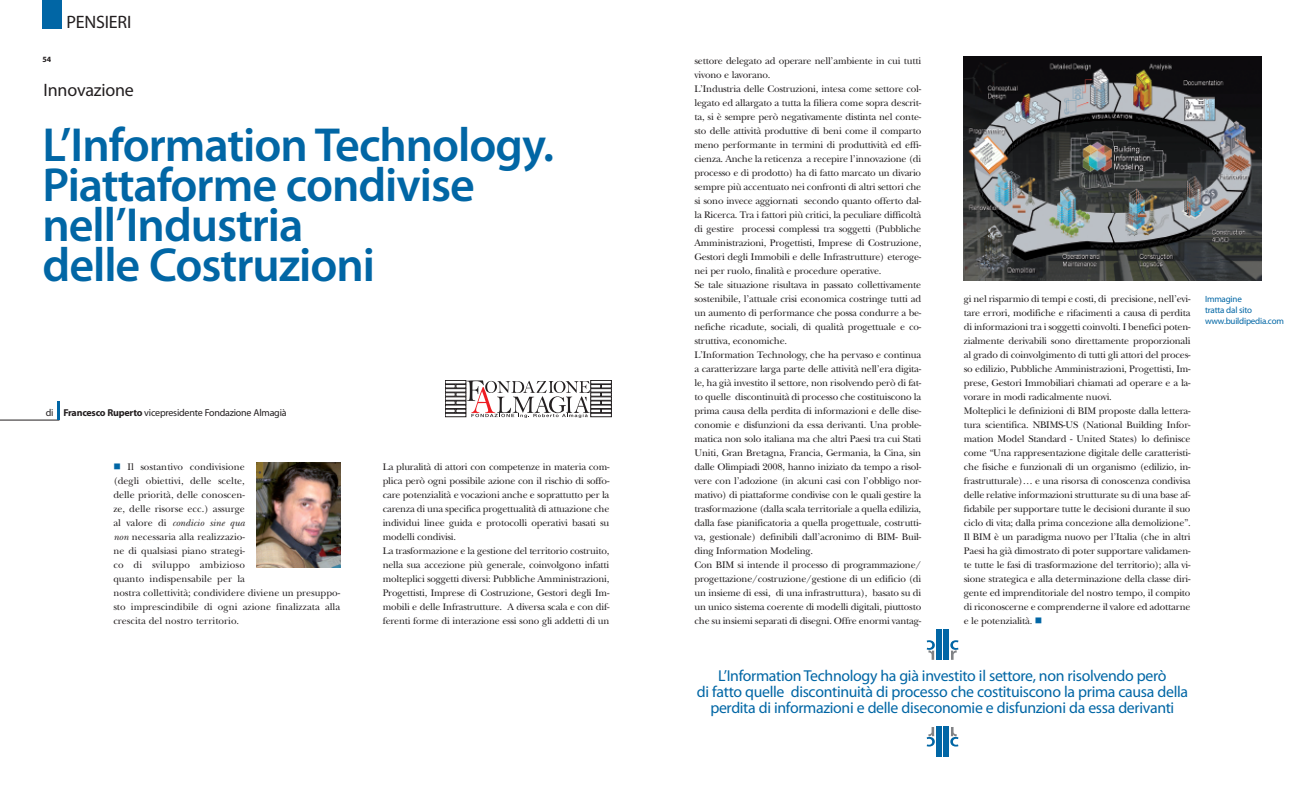
<style>
.page{position:relative;width:1304px;height:794px;background:#fff}
.page>*{position:absolute;margin:0;border:0;box-sizing:border-box;transform-origin:0 0}
.t1{font:600 48px/40px "Myriad Pro";letter-spacing:-.02em;color:#0166a5}
.t2{font:18px "Myriad Pro";letter-spacing:-.01em;color:#231f20}
.t3{font:18px "Myriad";letter-spacing:-.01em;color:#231f20}
.t4{font:15.8px/16px "Myriad Pro";letter-spacing:-.02em;color:#0166a5;text-align:center}
.t5{font:10px/14px "New Baskerville";letter-spacing:-.02em;color:#231f20}
.t6{font:10px/14px "New Baskerville";color:#231f20}
.t7{font:10px "Myriad";letter-spacing:-.02em;color:#231f20}
.t8{font:9px/10.8px "Myriad";letter-spacing:-.02em;color:#0166a5}
.t9{font:700 8px "Myriad";color:#231f20}
.s1{font-weight:700}
.s2{color:#0166a5}
.s3{font-style:italic}
</style>
<div class="page">
<div style="left:43px;top:0;width:19px;height:28px;background:#0166a5"></div>
<hr style="left:0;top:420px;width:59px;height:1px;background:#231f20">
<hr style="left:57px;top:402px;width:3px;height:18px;background:#0166a5">
<svg style="left:950px;top:727px;width:8px;height:19px"></svg>
<div style="left:943px;top:727px;width:6px;height:30px;background:#0166a5"></div>
<svg style="left:927px;top:727px;width:8px;height:19px"></svg>
<div style="left:936px;top:727px;width:6px;height:30px;background:#0166a5"></div>
<svg style="left:950px;top:640px;width:8px;height:20px"></svg>
<div style="left:943px;top:630px;width:6px;height:30px;background:#0166a5"></div>
<svg style="left:927px;top:640px;width:8px;height:20px"></svg>
<div style="left:936px;top:630px;width:6px;height:30px;background:#0166a5"></div>
<svg style="left:445px;top:380px;width:167px;height:38px"></svg>
<img style="left:257px;top:462px;width:83px;height:105px">
<img style="left:964px;top:57px;width:297px;height:223px">
<p class="t9" style="left:43px;top:57px;width:10px">54</p>
<h2 class="t3" style="left:66px;top:15px;width:67px">PENSIERI</h2>
<h2 class="t2" style="left:44px;top:84px;width:92px">Innovazione</h2>
<h1 class="t1" style="left:43px;top:128px;width:513px">L’Information Technology.<br>Piattaforme condivise nell’Industria<br>delle Costruzioni</h1>
<p class="t7" style="left:46px;top:409px;width:242px">di <span class="s1">Francesco Ruperto</span> vicepresidente Fondazione Almagià</p>
<p class="t6" style="left:113px;top:460px;width:228px"><span class="s2">■</span> Il sostantivo condivisione<br>(degli obiettivi, delle scelte,<br>delle priorità, delle conoscen-<br>ze, delle risorse ecc.) assurge<br>al valore di <span class="s3">condicio sine qua<br>non</span> necessaria alla realizzazio-<br>ne di qualsiasi piano strategi-<br>co di sviluppo ambizioso<br>quanto indispensabile per la<br>nostra collettività; condividere diviene un presuppo&shy;sto imprescindibile di ogni azione finalizzata alla crescita del nostro territorio.</p>
<p class="t5" style="left:383px;top:460px;width:228px">La pluralità di attori con competenze in materia com&shy;plica però ogni possibile azione con il rischio di soffo&shy;care potenzialità e vocazioni anche e soprattutto per la carenza di una specifica progettualità di attuazione che individui linee guida e protocolli operativi basati su modelli condivisi.<br>La trasformazione e la gestione del territorio costruito, nella sua accezione più generale, coinvolgono infatti molteplici soggetti diversi: Pubbliche Amministrazioni, Progettisti, Imprese di Costruzione, Gestori degli Im&shy;mobili e delle Infrastrutture. A diversa scala e con dif&shy;ferenti forme di interazione essi sono gli addetti di un</p>
<p class="t5" style="left:694px;top:54px;width:228px">settore delegato ad operare nell’ambiente in cui tutti vivono e lavorano.<br>L’Industria delle Costruzioni, intesa come settore col&shy;legato ed allargato a tutta la filiera come sopra descrit&shy;ta, si è sempre però negativamente distinta nel conte&shy;sto delle attività produttive di beni come il comparto meno performante in termini di produttività ed effi&shy;cienza. Anche la reticenza a recepire l’innovazione (di processo e di prodotto) ha di fatto marcato un divario sempre più accentuato nei confronti di altri settori che si sono invece aggiornati secondo quanto offerto dal&shy;la Ricerca. Tra i fattori più critici, la peculiare difficoltà di gestire processi complessi tra soggetti (Pubbliche Amministrazioni, Progettisti, Imprese di Costruzione, Gestori degli Immobili e delle Infrastrutture) eteroge&shy;nei per ruolo, finalità e procedure operative.<br>Se tale situazione risultava in passato collettivamente sostenibile, l’attuale crisi economica costringe tutti ad un aumento di performance che possa condurre a be&shy;nefiche ricadute, sociali, di qualità progettuale e co&shy;struttiva, economiche.<br>L’Information Technology, che ha pervaso e continua a caratterizzare larga parte delle attività nell’era digita&shy;le, ha già investito il settore, non risolvendo però di fat&shy;to quelle discontinuità di processo che costituiscono la prima causa della perdita di informazioni e delle dise&shy;conomie e disfunzioni da essa derivanti. Una proble&shy;matica non solo italiana ma che altri Paesi tra cui Stati Uniti, Gran Bretagna, Francia, Germania, la Cina, sin dalle Olimpiadi 2008, hanno iniziato da tempo a risol&shy;vere con l’adozione (in alcuni casi con l’obbligo nor&shy;mativo) di piattaforme condivise con le quali gestire la trasformazione (dalla scala territoriale a quella edilizia, dalla fase pianificatoria a quella progettuale, costrutti&shy;va, gestionale) definibili dall’acronimo di BIM- Buil&shy;ding Information Modeling.<br>Con BIM si intende il processo di programmazione/ progettazione/costruzione/gestione di un edificio (di un insieme di essi, di una infrastruttura), basato su di un unico sistema coerente di modelli digitali, piuttosto che su insiemi separati di disegni. Offre enormi vantag-</p>
<p class="t5" style="left:964px;top:292px;width:228px">gi nel risparmio di tempi e costi, di precisione, nell’evi&shy;tare errori, modifiche e rifacimenti a causa di perdita di informazioni tra i soggetti coinvolti. I benefici poten&shy;zialmente derivabili sono direttamente proporzionali al grado di coinvolgimento di tutti gli attori del proces&shy;so edilizio, Pubbliche Amministrazioni, Progettisti, Im&shy;prese, Gestori Immobiliari chiamati ad operare e a la&shy;vorare in modi radicalmente nuovi.<br>Molteplici le definizioni di BIM proposte dalla lettera&shy;tura scientifica. NBIMS-US (National Building Infor&shy;mation Model Standard - United States) lo definisce come “Una rappresentazione digitale delle caratteristi&shy;che fisiche e funzionali di un organismo (edilizio, in&shy;frastrutturale)… e una risorsa di conoscenza condivisa delle relative informazioni strutturate su di una base af&shy;fidabile per supportare tutte le decisioni durante il suo ciclo di vita; dalla prima concezione alla demolizione”.<br>Il BIM è un paradigma nuovo per l’Italia (che in altri Paesi ha già dimostrato di poter supportare validamen&shy;te tutte le fasi di trasformazione del territorio); alla vi&shy;sione strategica e alla determinazione della classe diri&shy;gente ed imprenditoriale del nostro tempo, il compito di riconoscerne e comprenderne il valore ed adottarne e le potenzialità. <span class="s2">■</span></p>
<p class="t8" style="left:1205px;top:295px;width:80px">Immagine<br>tratta dal sito www.buildipedia.com</p>
<h3 class="t4" style="left:697px;top:669px;width:493px">L’Information Technology ha già investito il settore, non risolvendo però<br>di fatto quelle discontinuità di processo che costituiscono la prima causa della perdita di informazioni e delle diseconomie e disfunzioni da essa derivanti</h3>
</div>
